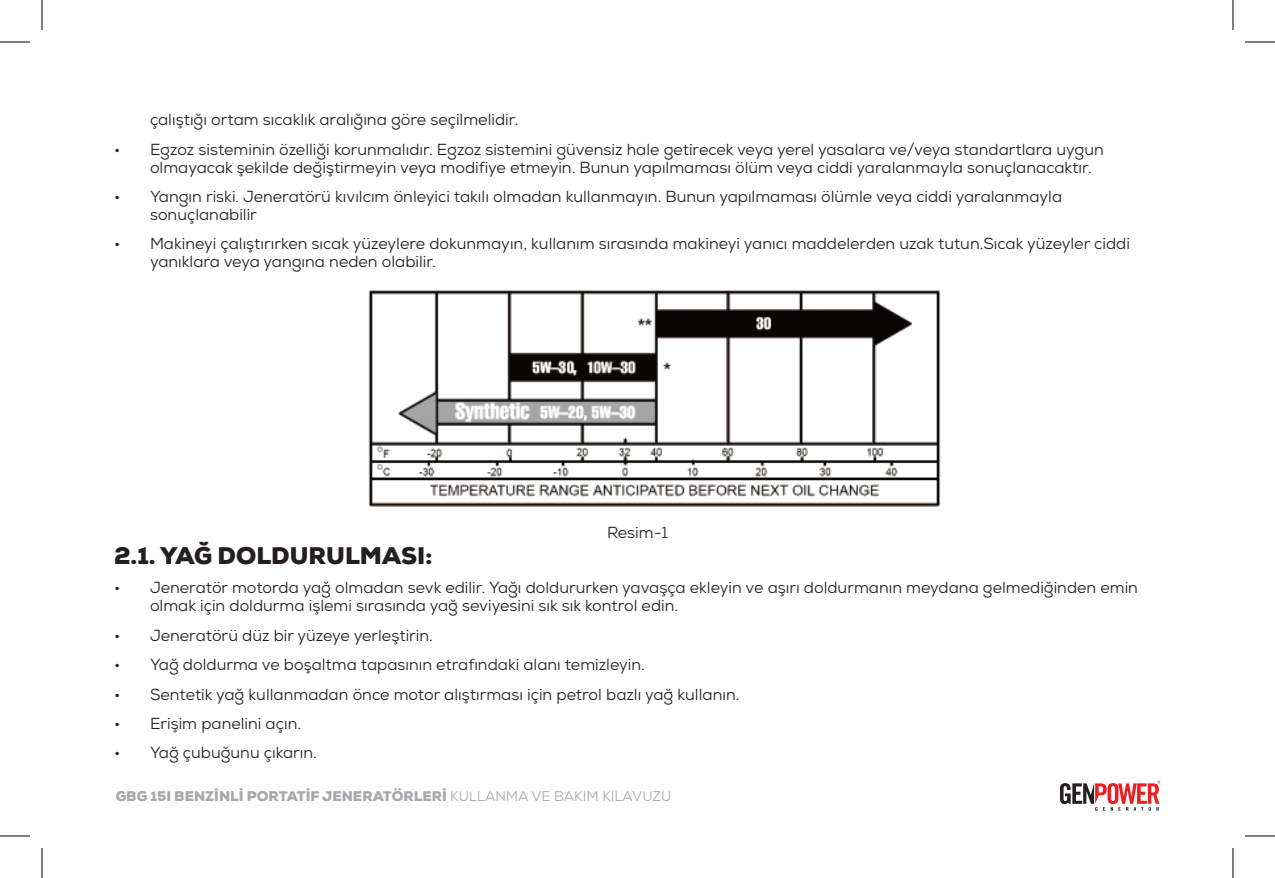
<style>
.page{position:relative;width:1275px;height:878px;background:#fff}
.page>*{position:absolute;margin:0;border:0;box-sizing:border-box;transform-origin:0 0}
.t1{font:900 24px "Nexa";color:#231f20}
.t2{font:16px/18px "Nexa";color:#231f20}
.t3{font:900 14px "Nexa";color:#a8a9ad}
.s1{font-weight:400}
</style>
<div class="page">
<svg style="left:1060px;top:780px;width:100px;height:31px"></svg>
<img style="left:368px;top:290px;width:573px;height:216px">
<hr style="left:0;top:42px;width:30px;height:1px;background:#000">
<hr style="left:1245px;top:42px;width:30px;height:1px;background:#000">
<hr style="left:0;top:835px;width:30px;height:1px;background:#000">
<hr style="left:1245px;top:835px;width:30px;height:1px;background:#000">
<hr style="left:42px;top:0;width:1px;height:30px;background:#000">
<hr style="left:42px;top:848px;width:1px;height:30px;background:#000">
<hr style="left:1232px;top:0;width:1px;height:30px;background:#000">
<hr style="left:1232px;top:848px;width:1px;height:30px;background:#000">
<p class="t2" style="left:150px;top:111px;width:370px">çalıştığı ortam sıcaklık aralığına göre seçilmelidir.</p>
<p class="t2" style="left:150px;top:140px;width:955px;text-indent:-36px">• Egzoz sisteminin özelliği korunmalıdır. Egzoz sistemini güvensiz hale getirecek veya yerel yasalara ve/veya standartlara uygun olmayacak şekilde değiştirmeyin veya modifiye etmeyin. Bunun yapılmaması ölüm veya ciddi yaralanmayla sonuçlanacaktır.</p>
<p class="t2" style="left:150px;top:187px;width:913px;text-indent:-36px">• Yangın riski. Jeneratörü kıvılcım önleyici takılı olmadan kullanmayın. Bunun yapılmaması ölümle veya ciddi yaralanmayla sonuçlanabilir</p>
<p class="t2" style="left:150px;top:235px;width:981px;text-indent:-36px">• Makineyi çalıştırırken sıcak yüzeylere dokunmayın, kullanım sırasında makineyi yanıcı maddelerden uzak tutun.Sıcak yüzeyler ciddi yanıklara veya yangına neden olabilir.</p>
<p class="t2" style="left:607px;top:524px;width:62px">Resim-1</p>
<h1 class="t1" style="left:114px;top:540px;width:320px">2.1. YAĞ DOLDURULMASI:</h1>
<p class="t2" style="left:150px;top:579px;width:989px;text-indent:-36px">• Jeneratör motorda yağ olmadan sevk edilir. Yağı doldururken yavaşça ekleyin ve aşırı doldurmanın meydana gelmediğinden emin olmak için doldurma işlemi sırasında yağ seviyesini sık sık kontrol edin.</p>
<p class="t2" style="left:114px;top:626px;width:320px">• Jeneratörü düz bir yüzeye yerleştirin.</p>
<p class="t2" style="left:114px;top:655px;width:532px">• Yağ doldurma ve boşaltma tapasının etrafındaki alanı temizleyin.</p>
<p class="t2" style="left:114px;top:685px;width:627px">• Sentetik yağ kullanmadan önce motor alıştırması için petrol bazlı yağ kullanın.</p>
<p class="t2" style="left:114px;top:714px;width:189px">• Erişim panelini açın.</p>
<p class="t2" style="left:114px;top:744px;width:204px">• Yağ çubuğunu çıkarın.</p>
<p class="t3" style="left:116px;top:787px;width:557px">GBG 15I BENZİNLİ PORTATİF JENERATÖRLERİ <span class="s1">KULLANMA VE BAKIM KILAVUZU</span></p>
</div>
